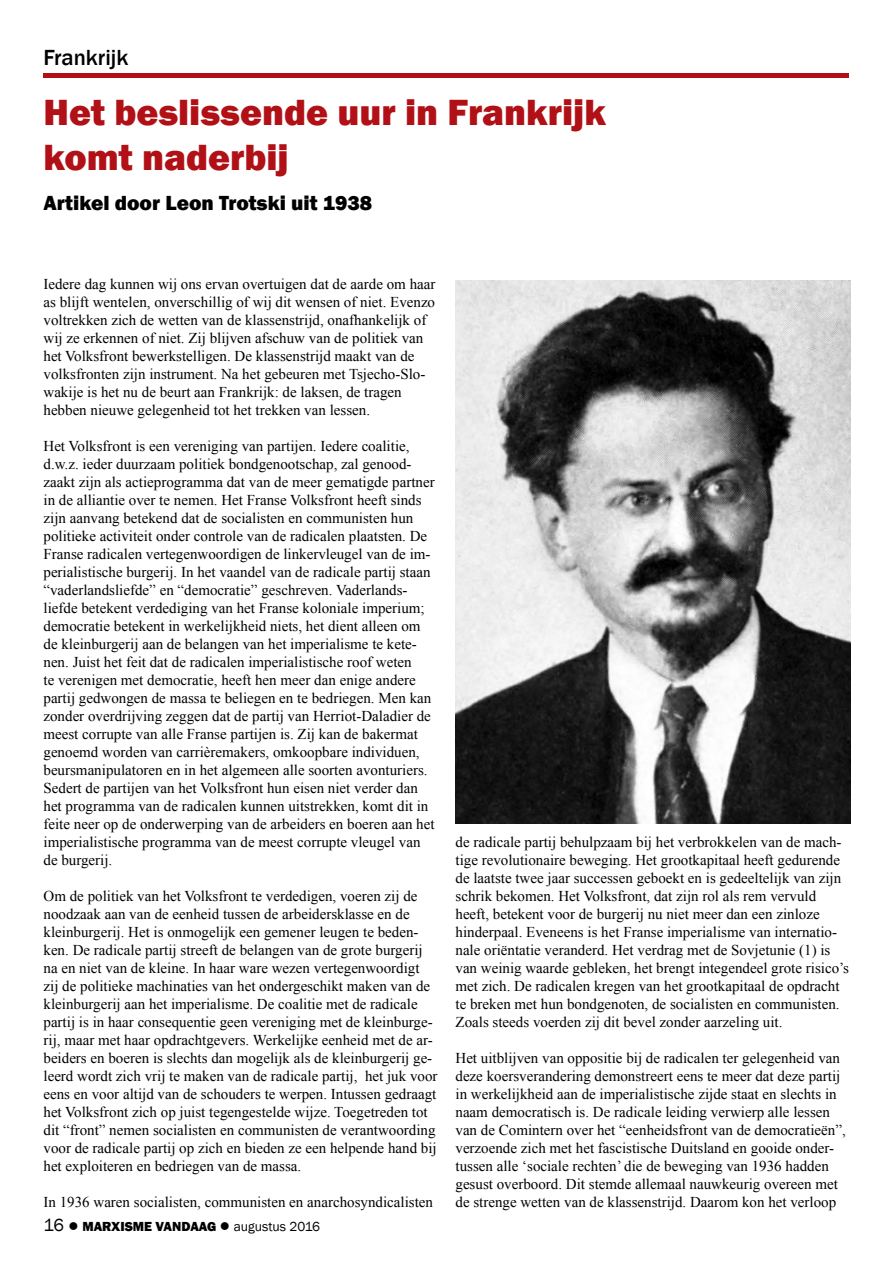
<style>
.page{position:relative;width:893px;height:1263px;background:#fff}
.page>*{position:absolute;margin:0;border:0;box-sizing:border-box;transform-origin:0 0}
.t1{font:800 37.5px/45px "Franklin Gothic";color:#b11116}
.t2{font:500 22.5px "Franklin Gothic";color:#000}
.t3{font:800 21px "Franklin Gothic";color:#000}
.t4{font:15px/18px "Times New Roman";color:#000}
.t5{font:800 13.5px "Franklin Gothic";color:#000}
.s1{font-weight:400;font-size:18px}
.s2{font-weight:400}
</style>
<div class="page">
<hr style="left:44px;top:74px;width:805px;height:4px;background:#b11116">
<img style="left:455px;top:280px;width:395px;height:543px">
<h2 class="t2" style="left:44px;top:44px;width:86px">Frankrijk</h2>
<h1 class="t1" style="left:44px;top:89px;width:564px">Het beslissende uur in Frankrijk komt naderbij</h1>
<h3 class="t3" style="left:44px;top:190px;width:330px">Artikel door Leon Trotski uit 1938</h3>
<p class="t4" style="left:44px;top:274px;width:393px">Iedere dag kunnen wij ons ervan overtuigen dat de aarde om haar as blijft wentelen, onverschillig of wij dit wensen of niet. Evenzo voltrekken zich de wetten van de klassenstrijd, onafhankelijk of wij ze erkennen of niet. Zij blijven afschuw van de politiek van het Volksfront bewerkstelligen. De klassenstrijd maakt van de volksfronten zijn instrument. Na het gebeuren met Tsjecho-Slo&shy;wakije is het nu de beurt aan Frankrijk: de laksen, de tragen hebben nieuwe gelegenheid tot het trekken van lessen.</p>
<p class="t4" style="left:44px;top:436px;width:393px">Het Volksfront is een vereniging van partijen. Iedere coalitie, d.w.z. ieder duurzaam politiek bondgenootschap, zal genood&shy;zaakt zijn als actieprogramma dat van de meer gematigde partner in de alliantie over te nemen. Het Franse Volksfront heeft sinds zijn aanvang betekend dat de socialisten en communisten hun politieke activiteit onder controle van de radicalen plaatsten. De Franse radicalen vertegenwoordigen de linkervleugel van de im&shy;perialistische burgerij. In het vaandel van de radicale partij staan “vaderlandsliefde” en “democratie” geschreven. Vaderlands&shy;liefde betekent verdediging van het Franse koloniale imperium; democratie betekent in werkelijkheid niets, het dient alleen om de kleinburgerij aan de belangen van het imperialisme te kete&shy;nen. Juist het feit dat de radicalen imperialistische roof weten<br>te verenigen met democratie, heeft hen meer dan enige andere partij gedwongen de massa te beliegen en te bedriegen. Men kan zonder overdrijving zeggen dat de partij van Herriot-Daladier de meest corrupte van alle Franse partijen is. Zij kan de bakermat genoemd worden van carrièremakers, omkoopbare individuen, beursmanipulatoren en in het algemeen alle soorten avonturiers.<br>Sedert de partijen van het Volksfront hun eisen niet verder dan het programma van de radicalen kunnen uitstrekken, komt dit in feite neer op de onderwerping van de arbeiders en boeren aan het imperialistische programma van de meest corrupte vleugel van de burgerij.</p>
<p class="t4" style="left:44px;top:886px;width:395px">Om de politiek van het Volksfront te verdedigen, voeren zij de noodzaak aan van de eenheid tussen de arbeidersklasse en de kleinburgerij. Het is onmogelijk een gemener leugen te beden&shy;ken. De radicale partij streeft de belangen van de grote burgerij na en niet van de kleine. In haar ware wezen vertegenwoordigt zij de politieke machinaties van het ondergeschikt maken van de kleinburgerij aan het imperialisme. De coalitie met de radicale partij is in haar consequentie geen vereniging met de kleinburge&shy;rij, maar met haar opdrachtgevers. Werkelijke eenheid met de ar&shy;beiders en boeren is slechts dan mogelijk als de kleinburgerij ge&shy;leerd wordt zich vrij te maken van de radicale partij, het juk voor eens en voor altijd van de schouders te werpen. Intussen gedraagt het Volksfront zich op juist tegengestelde wijze. Toegetreden tot dit “front” nemen socialisten en communisten de verantwoording voor de radicale partij op zich en bieden ze een helpende hand bij het exploiteren en bedriegen van de massa.</p>
<p class="t4" style="left:44px;top:1192px;width:391px">In 1936 waren socialisten, communisten en anarchosyndicalisten</p>
<p class="t5" style="left:44px;top:1217px;width:278px"><span class="s1">16</span> ● MARXISME VANDAAG ● <span class="s2">augustus 2016</span></p>
<p class="t4" style="left:455px;top:833px;width:395px">de radicale partij behulpzaam bij het verbrokkelen van de mach&shy;tige revolutionaire beweging. Het grootkapitaal heeft gedurende de laatste twee jaar successen geboekt en is gedeeltelijk van zijn schrik bekomen. Het Volksfront, dat zijn rol als rem vervuld heeft, betekent voor de burgerij nu niet meer dan een zinloze hinderpaal. Eveneens is het Franse imperialisme van internatio&shy;nale oriëntatie veranderd. Het verdrag met de Sovjetunie (1) is van weinig waarde gebleken, het brengt integendeel grote risico’s met zich. De radicalen kregen van het grootkapitaal de opdracht te breken met hun bondgenoten, de socialisten en communisten.<br>Zoals steeds voerden zij dit bevel zonder aarzeling uit.</p>
<p class="t4" style="left:455px;top:1049px;width:392px">Het uitblijven van oppositie bij de radicalen ter gelegenheid van deze koersverandering demonstreert eens te meer dat deze partij in werkelijkheid aan de imperialistische zijde staat en slechts in naam democratisch is. De radicale leiding verwierp alle lessen van de Comintern over het “eenheidsfront van de democratieën”, verzoende zich met het fascistische Duitsland en gooide onder&shy;tussen alle ‘sociale rechten’ die de beweging van 1936 hadden gesust overboord. Dit stemde allemaal nauwkeurig overeen met de strenge wetten van de klassenstrijd. Daarom kon het verloop</p>
</div>
